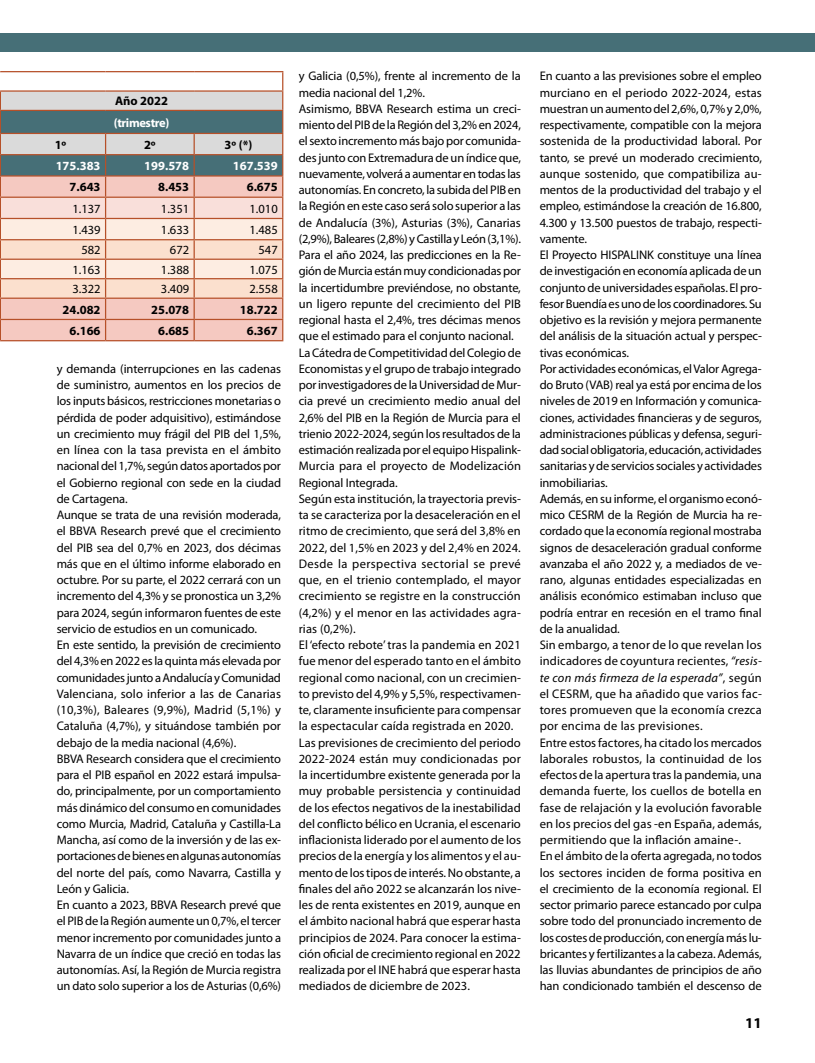
<style>
.page{position:relative;width:815px;height:1063px;background:#fff}
.page>*{position:absolute;margin:0;border:0;box-sizing:border-box;transform-origin:0 0}
.t1{font:700 15px "Myriad Pro";color:#000}
.t2{font:12.5px/16.2px "Myriad Pro";letter-spacing:-.01em;color:#000}
.t3{font:700 12.5px "Myriad Pro";color:#000}
.t4{font:700 12.5px "Myriad Pro";color:#fff}
.t5{font:700 12.5px "Myriad Pro";letter-spacing:-.03em;color:#fff}
.s1{font-style:italic}
</style>
<div class="page">
<div style="left:0;top:33px;width:815px;height:18px;background:#466f77"></div>
<svg style="left:0;top:71px;width:283px;height:269px;background:#d4c3bb"></svg>
<hr style="left:0;top:278px;width:106px;height:1px;background:#b65029">
<hr style="left:106px;top:278px;width:88px;height:1px;background:#b65029">
<hr style="left:194px;top:278px;width:89px;height:1px;background:#b65029">
<hr style="left:0;top:298px;width:106px;height:1px;background:#b65029">
<hr style="left:106px;top:298px;width:88px;height:1px;background:#b65029">
<hr style="left:194px;top:298px;width:89px;height:1px;background:#b65029">
<hr style="left:0;top:319px;width:106px;height:1px;background:#b65029">
<hr style="left:106px;top:319px;width:88px;height:1px;background:#b65029">
<hr style="left:194px;top:319px;width:89px;height:1px;background:#b65029">
<hr style="left:0;top:340px;width:106px;height:1px;background:#b65029">
<hr style="left:106px;top:340px;width:88px;height:1px;background:#b65029">
<hr style="left:194px;top:340px;width:89px;height:1px;background:#b65029">
<p class="t3" style="left:115px;top:93px;width:54px">Año 2022</p>
<p class="t5" style="left:114px;top:114px;width:57px">(trimestre)</p>
<p class="t3" style="left:55px;top:136px;width:13px">1º</p>
<p class="t3" style="left:144px;top:136px;width:13px">2º</p>
<p class="t3" style="left:225px;top:136px;width:29px">3º (*)</p>
<p class="t4" style="left:56px;top:158px;width:46px">175.383</p>
<p class="t4" style="left:144px;top:158px;width:46px">199.578</p>
<p class="t4" style="left:233px;top:158px;width:46px">167.539</p>
<p class="t3" style="left:70px;top:179px;width:32px">7.643</p>
<p class="t3" style="left:158px;top:179px;width:33px">8.453</p>
<p class="t3" style="left:247px;top:179px;width:33px">6.675</p>
<p class="t2" style="left:72px;top:200px;width:30px">1.137</p>
<p class="t2" style="left:161px;top:200px;width:30px">1.351</p>
<p class="t2" style="left:250px;top:200px;width:30px">1.010</p>
<p class="t2" style="left:72px;top:221px;width:30px">1.439</p>
<p class="t2" style="left:161px;top:221px;width:30px">1.633</p>
<p class="t2" style="left:250px;top:221px;width:30px">1.485</p>
<p class="t2" style="left:81px;top:242px;width:21px">582</p>
<p class="t2" style="left:170px;top:242px;width:21px">672</p>
<p class="t2" style="left:259px;top:242px;width:21px">547</p>
<p class="t2" style="left:72px;top:261px;width:30px">1.163</p>
<p class="t2" style="left:161px;top:261px;width:30px">1.388</p>
<p class="t2" style="left:250px;top:261px;width:30px">1.075</p>
<p class="t2" style="left:72px;top:281px;width:30px">3.322</p>
<p class="t2" style="left:161px;top:281px;width:30px">3.409</p>
<p class="t2" style="left:250px;top:281px;width:30px">2.558</p>
<p class="t3" style="left:63px;top:301px;width:39px">24.082</p>
<p class="t3" style="left:151px;top:301px;width:39px">25.078</p>
<p class="t3" style="left:240px;top:301px;width:39px">18.722</p>
<p class="t3" style="left:70px;top:322px;width:32px">6.166</p>
<p class="t3" style="left:158px;top:322px;width:33px">6.685</p>
<p class="t3" style="left:247px;top:322px;width:33px">6.367</p>
<p class="t2" style="left:57px;top:360px;width:226px">y demanda (interrupciones en las cadenas de suministro, aumentos en los precios de los inputs básicos, restricciones monetarias o pérdida de poder adquisitivo), estimándose un crecimiento muy frágil del PIB del 1,5%, en línea con la tasa prevista en el ámbito nacional del 1,7%, según datos aportados por el Gobierno regional con sede en la ciudad de Cartagena.<br>Aunque se trata de una revisión moderada, el BBVA Research prevé que el crecimiento del PIB sea del 0,7% en 2023, dos décimas más que en el último informe elaborado en octubre. Por su parte, el 2022 cerrará con un incremento del 4,3% y se pronostica un 3,2% para 2024, según informaron fuentes de este servicio de estudios en un comunicado.<br>En este sentido, la previsión de crecimiento del 4,3% en 2022 es la quinta más elevada por comunidades junto a Andalucía y Comunidad Valenciana, solo inferior a las de Canarias (10,3%), Baleares (9,9%), Madrid (5,1%) y Cataluña (4,7%), y situándose también por debajo de la media nacional (4,6%).<br>BBVA Research considera que el crecimiento para el PIB español en 2022 estará impulsa&shy;do, principalmente, por un comportamiento más dinámico del consumo en comunidades como Murcia, Madrid, Cataluña y Castilla-La Mancha, así como de la inversión y de las ex&shy;portaciones de bienes en algunas autonomías del norte del país, como Navarra, Castilla y León y Galicia.<br>En cuanto a 2023, BBVA Research prevé que el PIB de la Región aumente un 0,7%, el tercer menor incremento por comunidades junto a Navarra de un índice que creció en todas las autonomías. Así, la Región de Murcia registra un dato solo superior a los de Asturias (0,6%)</p>
<p class="t2" style="left:299px;top:68px;width:224px">y Galicia (0,5%), frente al incremento de la media nacional del 1,2%.<br>Asimismo, BBVA Research estima un creci&shy;miento del PIB de la Región del 3,2% en 2024, el sexto incremento más bajo por comunida&shy;des junto con Extremadura de un índice que, nuevamente, volverá a aumentar en todas las autonomías. En concreto, la subida del PIB en la Región en este caso será solo superior a las de Andalucía (3%), Asturias (3%), Canarias (2,9%), Baleares (2,8%) y Castilla y León (3,1%).<br>Para el año 2024, las predicciones en la Re&shy;gión de Murcia están muy condicionadas por la incertidumbre previéndose, no obstante, un ligero repunte del crecimiento del PIB regional hasta el 2,4%, tres décimas menos que el estimado para el conjunto nacional.<br>La Cátedra de Competitividad del Colegio de Economistas y el grupo de trabajo integrado por investigadores de la Universidad de Mur&shy;cia prevé un crecimiento medio anual del 2,6% del PIB en la Región de Murcia para el trienio 2022-2024, según los resultados de la estimación realizada por el equipo Hispalink-Murcia para el proyecto de Modelización Regional Integrada.<br>Según esta institución, la trayectoria previs&shy;ta se caracteriza por la desaceleración en el ritmo de crecimiento, que será del 3,8% en 2022, del 1,5% en 2023 y del 2,4% en 2024.<br>Desde la perspectiva sectorial se prevé que, en el trienio contemplado, el mayor crecimiento se registre en la construcción (4,2%) y el menor en las actividades agra&shy;rias (0,2%).<br>El ‘efecto rebote’ tras la pandemia en 2021 fue menor del esperado tanto en el ámbito regional como nacional, con un crecimien&shy;to previsto del 4,9% y 5,5%, respectivamen&shy;te, claramente insuficiente para compensar la espectacular caída registrada en 2020.<br>Las previsiones de crecimiento del periodo 2022-2024 están muy condicionadas por la incertidumbre existente generada por la muy probable persistencia y continuidad de los efectos negativos de la inestabilidad del conflicto bélico en Ucrania, el escenario inflacionista liderado por el aumento de los precios de la energía y los alimentos y el au&shy;mento de los tipos de interés. No obstante, a finales del año 2022 se alcanzarán los nive&shy;les de renta existentes en 2019, aunque en el ámbito nacional habrá que esperar hasta principios de 2024. Para conocer la estima&shy;ción oficial de crecimiento regional en 2022 realizada por el INE habrá que esperar hasta mediados de diciembre de 2023.</p>
<p class="t2" style="left:540px;top:68px;width:224px">En cuanto a las previsiones sobre el empleo murciano en el periodo 2022-2024, estas muestran un aumento del 2,6%, 0,7% y 2,0%, respectivamente, compatible con la mejora sostenida de la productividad laboral. Por tanto, se prevé un moderado crecimiento, aunque sostenido, que compatibiliza au&shy;mentos de la productividad del trabajo y el empleo, estimándose la creación de 16.800, 4.300 y 13.500 puestos de trabajo, respecti&shy;vamente.<br>El Proyecto HISPALINK constituye una línea de investigación en economía aplicada de un conjunto de universidades españolas. El pro&shy;fesor Buendía es uno de los coordinadores. Su objetivo es la revisión y mejora permanente del análisis de la situación actual y perspec&shy;tivas económicas.<br>Por actividades económicas, el Valor Agrega&shy;do Bruto (VAB) real ya está por encima de los niveles de 2019 en Información y comunica&shy;ciones, actividades financieras y de seguros, administraciones públicas y defensa, seguri&shy;dad social obligatoria, educación, actividades sanitarias y de servicios sociales y actividades inmobiliarias.<br>Además, en su informe, el organismo econó&shy;mico CESRM de la Región de Murcia ha re&shy;cordado que la economía regional mostraba signos de desaceleración gradual conforme avanzaba el año 2022 y, a mediados de ve&shy;rano, algunas entidades especializadas en análisis económico estimaban incluso que podría entrar en recesión en el tramo final de la anualidad.<br>Sin embargo, a tenor de lo que revelan los indicadores de coyuntura recientes, <span class="s1">“resis&shy;te con más firmeza de la esperada”</span>, según el CESRM, que ha añadido que varios fac&shy;tores promueven que la economía crezca por encima de las previsiones.<br>Entre estos factores, ha citado los mercados laborales robustos, la continuidad de los efectos de la apertura tras la pandemia, una demanda fuerte, los cuellos de botella en fase de relajación y la evolución favorable en los precios del gas -en España, además, permitiendo que la inflación amaine-.<br>En el ámbito de la oferta agregada, no todos los sectores inciden de forma positiva en el crecimiento de la economía regional. El sector primario parece estancado por culpa sobre todo del pronunciado incremento de los costes de producción, con energía más lu&shy;bricantes y fertilizantes a la cabeza. Además, las lluvias abundantes de principios de año han condicionado también el descenso de</p>
<p class="t1" style="left:745px;top:1014px;width:18px">11</p>
</div>
